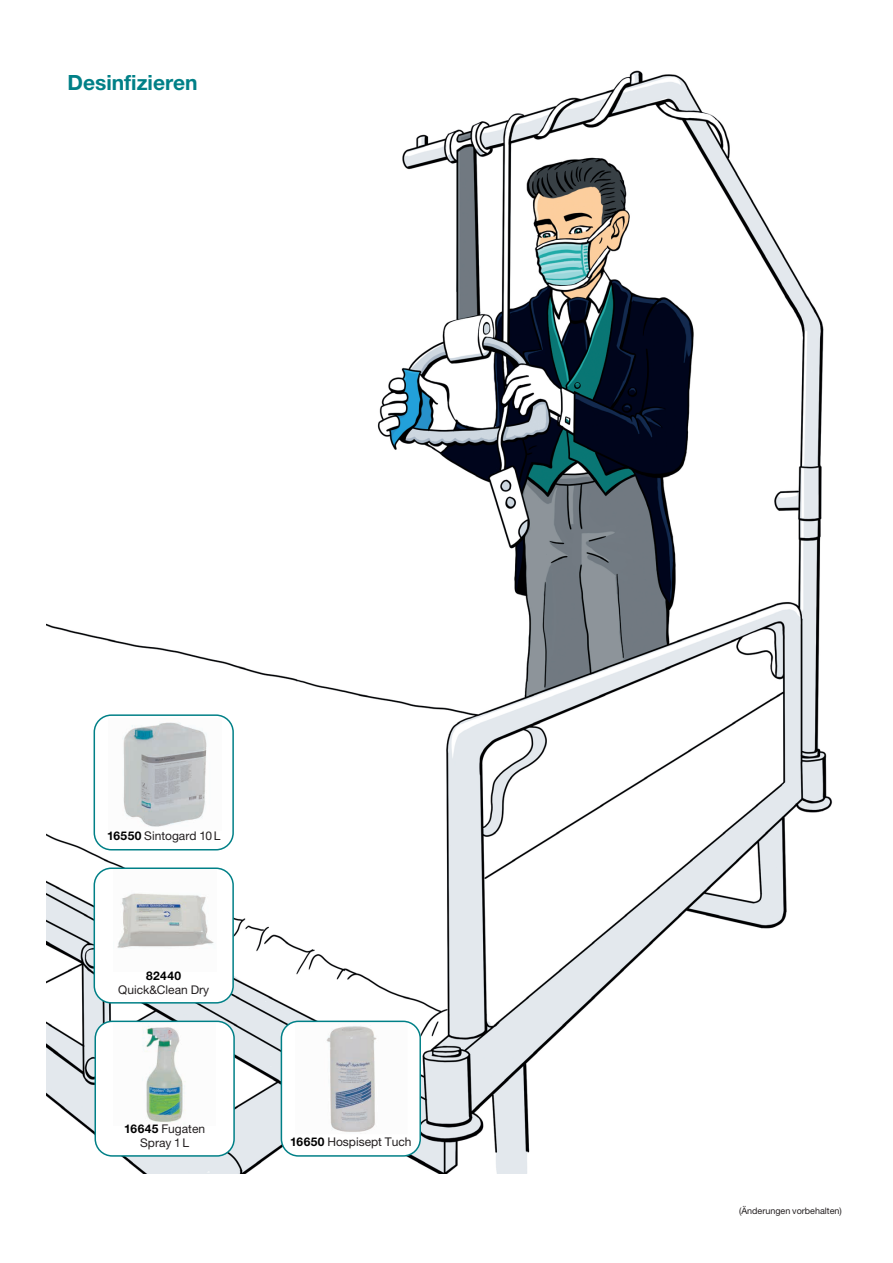
<style>
.page{position:relative;width:893px;height:1263px;background:#fff}
.page>*{position:absolute;margin:0;border:0;box-sizing:border-box;transform-origin:0 0}
.t1{font:700 21px "Helvetica Neue LT Pro";color:#008087}
.t2{font:12px/13.5px "Helvetica Neue LT Pro";color:#231f20;text-align:center}
.t3{font:700 12px "Helvetica Neue LT Pro";letter-spacing:.03em;color:#000}
.t4{font:9px "Helvetica Neue LT Pro";color:#231f20}
.s1{font-weight:700;color:#000}
</style>
<div class="page">
<img style="left:47px;top:70px;width:786px;height:1104px">
<div style="left:94px;top:715px;width:139px;height:135px;background:#fff;border-radius:17px"></div>
<img style="left:123px;top:722px;width:84px;height:105px">
<div style="left:94px;top:714px;width:140px;height:136px;border:2px solid #008087;border-radius:17px"></div>
<div style="left:95px;top:1021px;width:139px;height:135px;background:#fff;border-radius:17px"></div>
<img style="left:142px;top:1023px;width:44px;height:99px">
<div style="left:94px;top:1020px;width:141px;height:137px;border:2px solid #008087;border-radius:17px"></div>
<div style="left:281px;top:1021px;width:139px;height:135px;background:#fff;border-radius:17px"></div>
<img style="left:326px;top:1025px;width:51px;height:107px">
<div style="left:281px;top:1020px;width:140px;height:137px;border:2px solid #008087;border-radius:17px"></div>
<div style="left:94px;top:868px;width:139px;height:135px;background:#fff;border-radius:17px"></div>
<img style="left:117px;top:893px;width:97px;height:56px">
<div style="left:94px;top:867px;width:140px;height:136px;border:2px solid #008087;border-radius:17px"></div>
<h1 class="t1" style="left:68px;top:70px;width:132px">Desinfizieren</h1>
<p class="t2" style="left:107px;top:829px;width:115px"><span class="s1">16550</span> Sintogard 10 L</p>
<p class="t3" style="left:146px;top:968px;width:36px">82440</p>
<p class="t2" style="left:118px;top:982px;width:92px">Quick&amp;Clean Dry</p>
<p class="t2" style="left:124px;top:1122px;width:83px"><span class="s1">16645</span> Fugaten<br>Spray 1 L</p>
<p class="t2" style="left:290px;top:1135px;width:123px"><span class="s1">16650</span> Hospisept Tuch</p>
<p class="t4" style="left:739px;top:1205px;width:104px">(Änderungen vorbehalten)</p>
</div>
